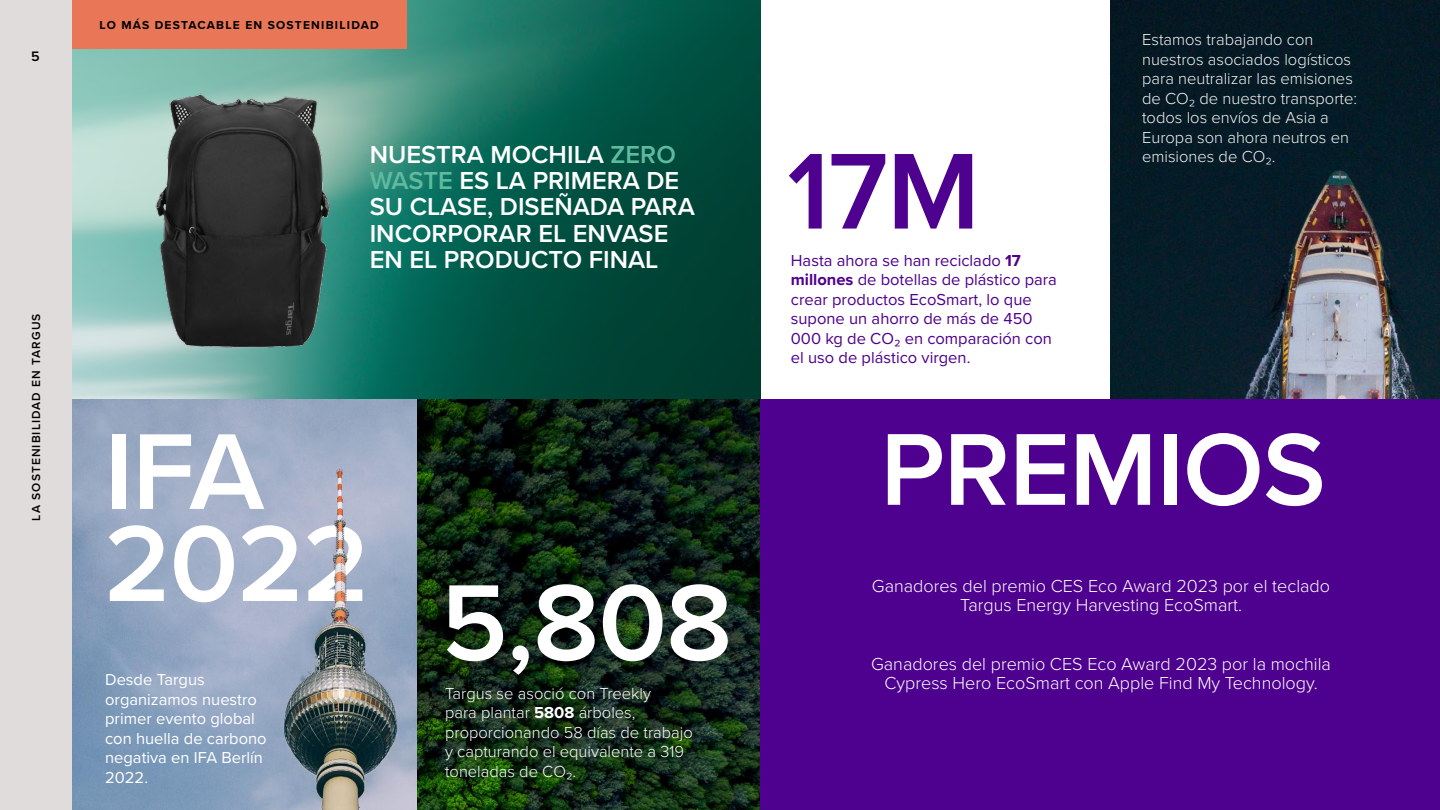
<style>
.page{position:relative;width:1440px;height:810px;background:#fff}
.page>*{position:absolute;margin:0;border:0;box-sizing:border-box;transform-origin:0 0}
.t1{font:600 111.82px "Proxima Nova";letter-spacing:-.01em;color:#fff}
.t2{font:600 111.75px "Proxima Nova";color:#fff}
.t3{font:600 111.75px "Proxima Nova";color:#4e008e}
.t4{font:600 105.9px "Proxima Nova";letter-spacing:-.01em;color:#fff}
.t5{font:600 25.5px/26.2px "Proxima Nova";color:#fff}
.t6{font:300 18px/19.5px "Proxima Nova";color:#fff;text-align:center}
.t7{font:16.5px/19.5px "Proxima Nova";color:#4e008e}
.t8{font:300 16.5px/19.5px "Proxima Nova";color:#f4f4f4}
.t9{font:16.5px/19.5px "Proxima Nova";color:#fff}
.t10{font:300 16.5px/19.5px "Proxima Nova";color:#fff}
.t11{font:600 14.25px "Proxima Nova";color:#000}
.t12{font:700 12px "Proxima Nova";letter-spacing:.1em;color:#000}
.t13{font:600 12px "Proxima Nova";letter-spacing:.09em;color:#000}
.s1{color:#5fbb9f}
.s2{font-weight:700}
</style>
<div class="page">
<img style="left:1110px;top:0;width:330px;height:400px">
<img style="left:72px;top:0;width:689px;height:400px">
<img style="left:417px;top:400px;width:344px;height:410px">
<img style="left:72px;top:400px;width:345px;height:410px">
<div style="left:761px;top:400px;width:679px;height:410px;background:#4e008e"></div>
<img style="left:109px;top:87px;width:266px;height:266px">
<div style="left:0;top:0;width:72px;height:810px;background:#dfdcdb"></div>
<div style="left:72px;top:0;width:334px;height:49px;background:#e97656"></div>
<p class="t11" style="left:31px;top:45px;width:10px">5</p>
<p class="t13" style="left:27px;top:521px;width:209px;rotate:-90deg">LA SOSTENIBILIDAD EN TARGUS</p>
<p class="t12" style="left:100px;top:16px;width:281px">LO MÁS DESTACABLE EN SOSTENIBILIDAD</p>
<h3 class="t5" style="left:370px;top:141px;width:327px">NUESTRA MOCHILA <span class="s1">ZERO<br>WASTE</span> ES LA PRIMERA DE<br>SU CLASE, DISEÑADA PARA<br>INCORPORAR EL ENVASE<br>EN EL PRODUCTO FINAL</h3>
<h2 class="t3" style="left:787px;top:108px;width:194px">17M</h2>
<p class="t7" style="left:791px;top:250px;width:268px">Hasta ahora se han reciclado <span class="s2">17 millones</span> de botellas de plástico para crear productos EcoSmart, lo que supone un ahorro de más de 450<br>000 kg de CO₂ en comparación con el uso de plástico virgen.</p>
<p class="t8" style="left:1142px;top:29px;width:217px">Estamos trabajando con nuestros asociados logísticos para neutralizar las emisiones de CO₂ de nuestro transporte: todos los envíos de Asia a<br>Europa son ahora neutros en emisiones de CO₂.</p>
<h1 class="t1" style="left:104px;top:388px;width:162px">IFA</h1>
<h3 class="t4" style="left:880px;top:391px;width:447px">PREMIOS</h3>
<h1 class="t1" style="left:104px;top:480px;width:267px">2022</h1>
<p class="t6" style="left:872px;top:575px;width:460px">Ganadores del premio CES Eco Award 2023 por el teclado<br>Targus Energy Harvesting EcoSmart.</p>
<h2 class="t2" style="left:441px;top:539px;width:293px">5,808</h2>
<p class="t6" style="left:871px;top:653px;width:461px">Ganadores del premio CES Eco Award 2023 por la mochila<br>Cypress Hero EcoSmart con Apple Find My Technology.</p>
<p class="t9" style="left:105px;top:669px;width:163px">Desde Targus organizamos nuestro primer evento global con huella de carbono negativa en IFA Berlín<br>2022.</p>
<p class="t9" style="left:973px;top:675px;width:300px">14 million bottles of plastic recycled so far</p>
<p class="t10" style="left:445px;top:682px;width:249px">Targus se asoció con Treekly<br>para plantar <span class="s2">5808</span> árboles, proporcionando 58 días de trabajo y capturando el equivalente a 319 toneladas de CO₂.</p>
</div>
